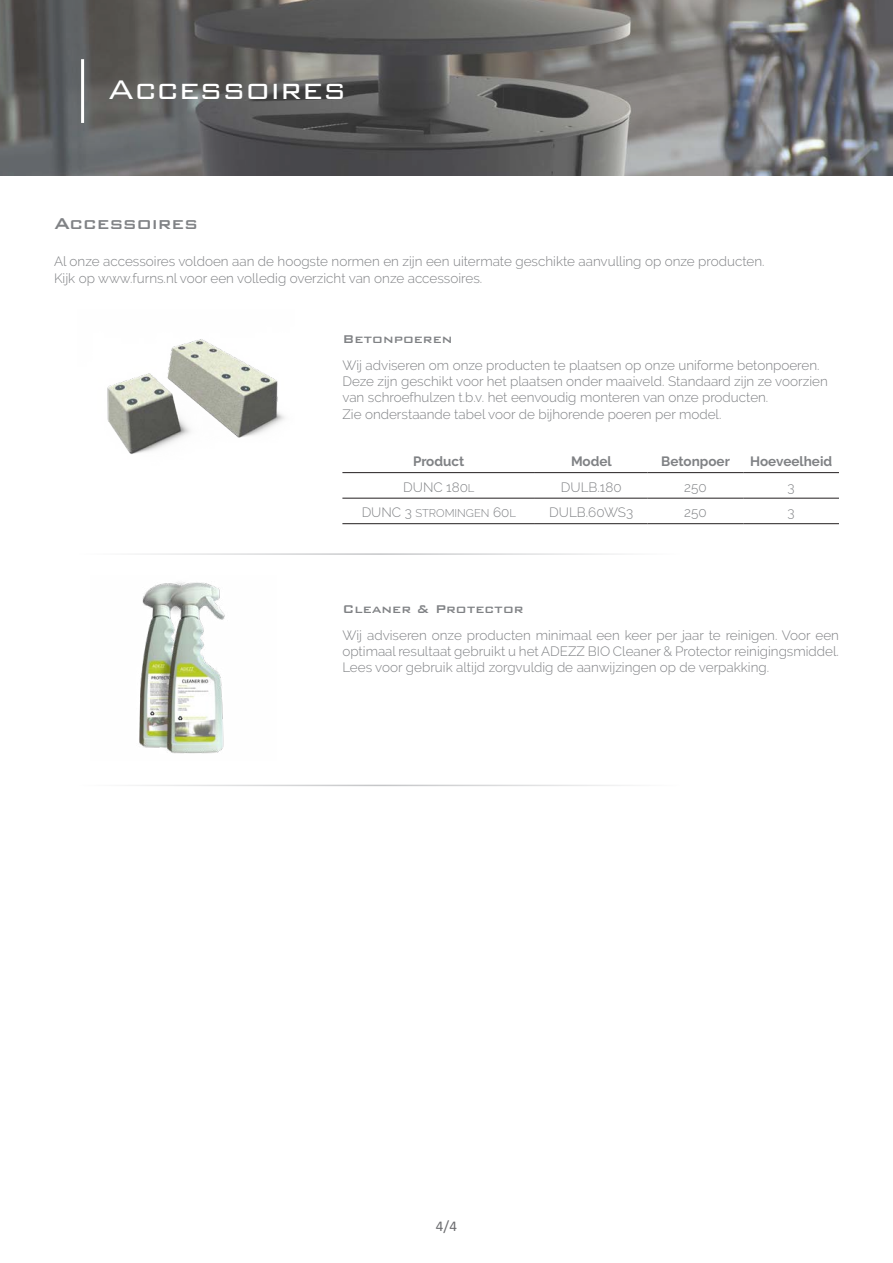
<style>
.page{position:relative;width:893px;height:1263px;background:#fff}
.page>*{position:absolute;margin:0;border:0;box-sizing:border-box;transform-origin:0 0}
.t1{font:300 36px "Bank Gothic BT";color:#fff}
.t2{font:500 21px "Bank Gothic BT";color:#808285}
.t3{font:500 15px "Bank Gothic BT";color:#808285}
.t4{font:15px "Calibri";color:#6c6d70}
.t5{font:300 13.5px/16.2px "Raleway";color:#808285}
.t6{font:700 13.5px "Raleway";color:#808285}
.t7{font:300 11.25px "Raleway";color:#808285}
.s1{font-size:11.25px}
.s2{font-size:13.5px}
</style>
<div class="page">
<img style="left:0;top:0;width:893px;height:176px">
<hr style="left:81px;top:59px;width:3px;height:64px;background:#fff">
<img style="left:107px;top:339px;width:178px;height:115px">
<img style="left:139px;top:582px;width:86px;height:172px">
<hr style="left:79px;top:785px;width:601px;height:1px;background:#c5c6c8">
<hr style="left:79px;top:553px;width:601px;height:2px;background:#c5c6c8">
<hr style="left:342px;top:472px;width:193px;height:1px;background:#231f20">
<hr style="left:535px;top:472px;width:113px;height:1px;background:#231f20">
<hr style="left:648px;top:472px;width:95px;height:1px;background:#231f20">
<hr style="left:743px;top:472px;width:96px;height:1px;background:#231f20">
<hr style="left:342px;top:498px;width:193px;height:1px;background:#231f20">
<hr style="left:535px;top:498px;width:113px;height:1px;background:#231f20">
<hr style="left:648px;top:498px;width:95px;height:1px;background:#231f20">
<hr style="left:743px;top:498px;width:96px;height:1px;background:#231f20">
<hr style="left:342px;top:523px;width:193px;height:1px;background:#231f20">
<hr style="left:535px;top:523px;width:113px;height:1px;background:#231f20">
<hr style="left:648px;top:523px;width:95px;height:1px;background:#231f20">
<hr style="left:743px;top:523px;width:96px;height:1px;background:#231f20">
<p class="t1" style="left:108px;top:70px;width:239px">Accessoires</p>
<p class="t2" style="left:54px;top:212px;width:146px">Accessoires</p>
<p class="t5" style="left:54px;top:254px;width:712px">Al onze accessoires voldoen aan de hoogste normen en zijn een uitermate geschikte aanvulling op onze producten.</p>
<p class="t5" style="left:54px;top:270px;width:430px">Kijk op www.furns.nl voor een volledig overzicht van onze accessoires.</p>
<p class="t3" style="left:342px;top:331px;width:112px">Betonpoeren</p>
<p class="t5" style="left:342px;top:357px;width:487px">Wij adviseren om onze producten te plaatsen op onze uniforme betonpoeren.<br>Deze zijn geschikt voor het plaatsen onder maaiveld. Standaard zijn ze voorzien van schroefhulzen t.b.v. het eenvoudig monteren van onze producten.</p>
<p class="t5" style="left:342px;top:406px;width:381px">Zie onderstaande tabel voor de bijhorende poeren per model.</p>
<p class="t6" style="left:413px;top:454px;width:53px">Product</p>
<p class="t6" style="left:571px;top:454px;width:42px">Model</p>
<p class="t6" style="left:661px;top:454px;width:70px">Betonpoer</p>
<p class="t6" style="left:750px;top:454px;width:84px">Hoeveelheid</p>
<p class="t5" style="left:403px;top:479px;width:73px">DUNC 180<span class="s1">L</span></p>
<p class="t5" style="left:561px;top:479px;width:62px">DULB.180</p>
<p class="t5" style="left:684px;top:479px;width:24px">250</p>
<p class="t5" style="left:788px;top:479px;width:9px">3</p>
<p class="t7" style="left:362px;top:507px;width:156px"><span class="s2">DUNC 3</span> STROMINGEN <span class="s2">60</span>L</p>
<p class="t5" style="left:549px;top:504px;width:85px">DULB.60WS3</p>
<p class="t5" style="left:684px;top:504px;width:24px">250</p>
<p class="t5" style="left:788px;top:504px;width:9px">3</p>
<p class="t3" style="left:342px;top:601px;width:183px">Cleaner &amp; Protector</p>
<p class="t5" style="left:342px;top:627px;width:498px">Wij adviseren onze producten minimaal een keer per jaar te reinigen. Voor een optimaal resultaat gebruikt u het ADEZZ BIO Cleaner &amp; Protector reinigingsmiddel.</p>
<p class="t5" style="left:342px;top:659px;width:428px">Lees voor gebruik altijd zorgvuldig de aanwijzingen op de verpakking.</p>
<p class="t4" style="left:436px;top:1216px;width:22px">4/4</p>
</div>
